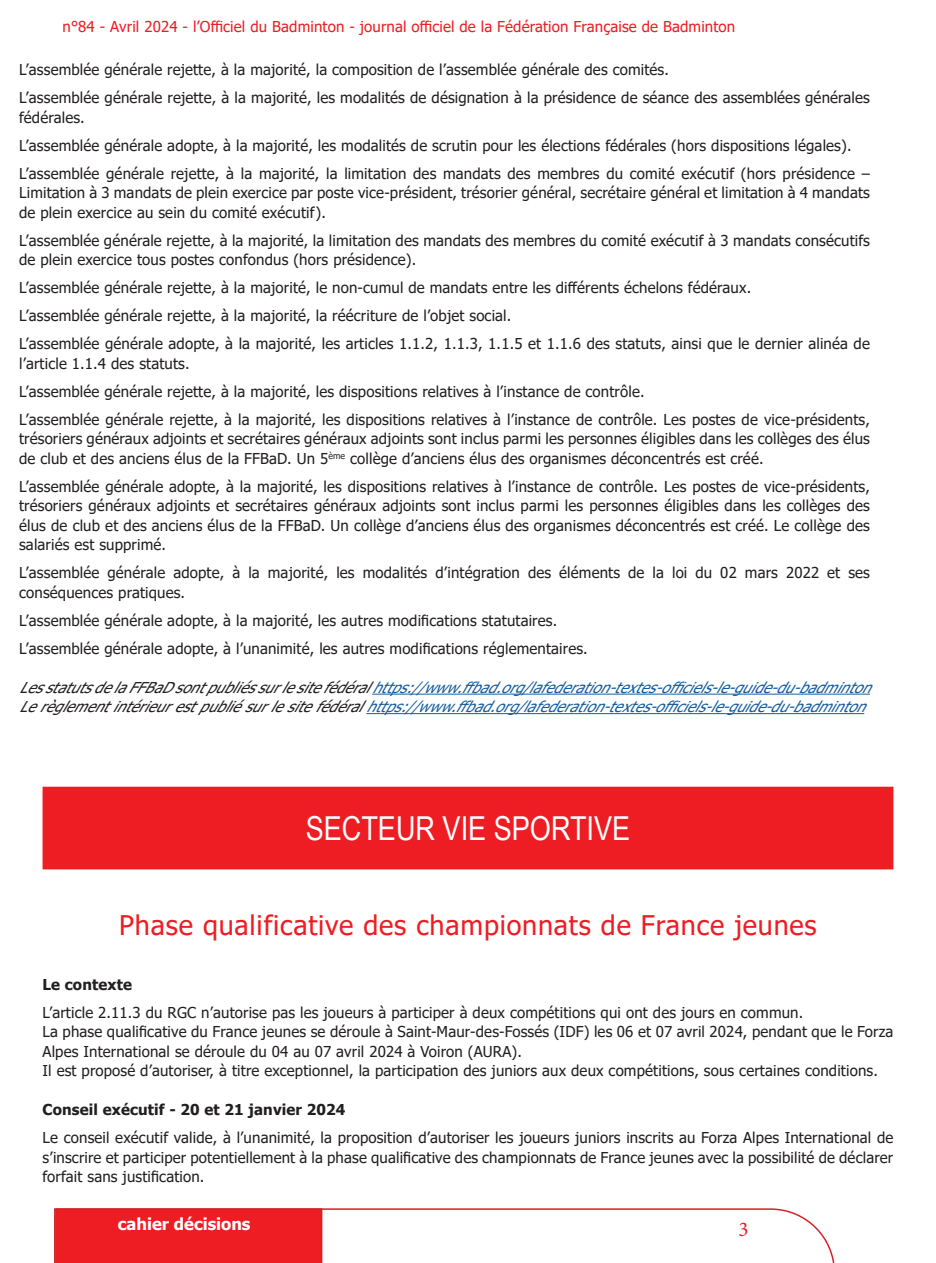
<style>
.page{position:relative;width:936px;height:1263px;background:#fff}
.page>*{position:absolute;margin:0;border:0;box-sizing:border-box;transform-origin:0 0}
.t1{font:33px "Arial Narrow";color:#fff}
.Titre{font:27px "Tahoma";letter-spacing:.03em;color:#ee1d23}
.t2{font:21px "Minion Pro";color:#ee1d23}
.t3{font:700 16.5px "Tahoma";color:#fff}
.corps_de_texte_cel{font:15px/19.5px "Tahoma";letter-spacing:.01em;color:#231f20}
.corps_de_texte_cel-2{font:italic 15px "Tahoma";color:#175d9e}
.t4{font:15px "Tahoma";letter-spacing:.01em;color:#ee1d23}
.corps_de_texte_cel-3{font:700 15px "Tahoma";letter-spacing:.01em;color:#231f20}
.s1{color:#231f20}
</style>
<div class="page">
<svg style="left:54px;top:1208px;width:781px;height:55px"></svg>
<div style="left:56px;top:1218px;width:257px;height:43px;background:#ee1d23"></div>
<hr style="left:372px;top:694px;width:498px;height:1px;background:#175d9e">
<hr style="left:366px;top:713px;width:498px;height:1px;background:#175d9e">
<div style="left:43px;top:787px;width:849px;height:82px;background:#ee1d23"></div>
<p class="t4" style="left:63px;top:16px;width:674px">n°84 - Avril 2024 - l’Officiel du Badminton - journal officiel de la Fédération Française de Badminton</p>
<p class="corps_de_texte_cel" style="left:19px;top:61px;width:651px">L’assemblée générale rejette, à la majorité, la composition de l’assemblée générale des comités.</p>
<p class="corps_de_texte_cel" style="left:19px;top:89px;width:852px">L’assemblée générale rejette, à la majorité, les modalités de désignation à la présidence de séance des assemblées générales fédérales.</p>
<p class="corps_de_texte_cel" style="left:19px;top:136px;width:833px">L’assemblée générale adopte, à la majorité, les modalités de scrutin pour les élections fédérales (hors dispositions légales).</p>
<p class="corps_de_texte_cel" style="left:19px;top:164px;width:852px;text-align:justify">L’assemblée générale rejette, à la majorité, la limitation des mandats des membres du comité exécutif (hors présidence – Limitation à 3 mandats de plein exercice par poste vice-président, trésorier général, secrétaire général et limitation à 4 mandats de plein exercice au sein du comité exécutif).</p>
<p class="corps_de_texte_cel" style="left:19px;top:231px;width:852px">L’assemblée générale rejette, à la majorité, la limitation des mandats des membres du comité exécutif à 3 mandats consécutifs de plein exercice tous postes confondus (hors présidence).</p>
<p class="corps_de_texte_cel" style="left:19px;top:279px;width:733px">L’assemblée générale rejette, à la majorité, le non-cumul de mandats entre les différents échelons fédéraux.</p>
<p class="corps_de_texte_cel" style="left:19px;top:307px;width:494px">L’assemblée générale rejette, à la majorité, la réécriture de l’objet social.</p>
<p class="corps_de_texte_cel" style="left:19px;top:335px;width:852px">L’assemblée générale adopte, à la majorité, les articles 1.1.2, 1.1.3, 1.1.5 et 1.1.6 des statuts, ainsi que le dernier alinéa de l’article 1.1.4 des statuts.</p>
<p class="corps_de_texte_cel" style="left:19px;top:382px;width:627px">L’assemblée générale rejette, à la majorité, les dispositions relatives à l’instance de contrôle.</p>
<p class="corps_de_texte_cel" style="left:19px;top:410px;width:852px;text-align:justify">L’assemblée générale rejette, à la majorité, les dispositions relatives à l’instance de contrôle. Les postes de vice-présidents, trésoriers généraux adjoints et secrétaires généraux adjoints sont inclus parmi les personnes éligibles dans les collèges des élus de club et des anciens élus de la FFBaD. Un 5<sup>ème</sup> collège d’anciens élus des organismes déconcentrés est créé.</p>
<p class="corps_de_texte_cel" style="left:19px;top:477px;width:852px;text-align:justify">L’assemblée générale adopte, à la majorité, les dispositions relatives à l’instance de contrôle. Les postes de vice-présidents, trésoriers généraux adjoints et secrétaires généraux adjoints sont inclus parmi les personnes éligibles dans les collèges des élus de club et des anciens élus de la FFBaD. Un collège d’anciens élus des organismes déconcentrés est créé. Le collège des salariés est supprimé.</p>
<p class="corps_de_texte_cel" style="left:19px;top:564px;width:852px">L’assemblée générale adopte, à la majorité, les modalités d’intégration des éléments de la loi du 02 mars 2022 et ses conséquences pratiques.</p>
<p class="corps_de_texte_cel" style="left:19px;top:611px;width:539px">L’assemblée générale adopte, à la majorité, les autres modifications statutaires.</p>
<p class="corps_de_texte_cel" style="left:19px;top:639px;width:570px">L’assemblée générale adopte, à l’unanimité, les autres modifications réglementaires.</p>
<p class="corps_de_texte_cel-2" style="left:19px;top:677px;width:864px"><span class="s1">LesstatutsdelaFFBaDsontpubliéssurlesitefédéral</span>https://www.ffbad.org/lafederation-textes-officiels-le-guide-du-badminton</p>
<p class="corps_de_texte_cel-2" style="left:19px;top:697px;width:859px"><span class="s1">Lerèglementintérieurestpubliésurlesitefédéral</span>https://www.ffbad.org/lafederation-textes-officiels-le-guide-du-badminton</p>
<p class="t1" style="left:306px;top:804px;width:326px">SECTEUR VIE SPORTIVE</p>
<p class="Titre" style="left:119px;top:907px;width:698px">Phase qualificative des championnats de France jeunes</p>
<p class="corps_de_texte_cel-3" style="left:43px;top:973px;width:91px">Le contexte</p>
<p class="corps_de_texte_cel" style="left:43px;top:1003px;width:762px">L’article 2.11.3 du RGC n’autorise pas les joueurs à participer à deux compétitions qui ont des jours en commun.</p>
<p class="corps_de_texte_cel" style="left:43px;top:1023px;width:852px">La phase qualificative du France jeunes se déroule à Saint-Maur-des-Fossés (IDF) les 06 et 07 avril 2024, pendant que le Forza<br>Alpes International se déroule du 04 au 07 avril 2024 à Voiron (AURA).</p>
<p class="corps_de_texte_cel" style="left:43px;top:1062px;width:836px">Il est proposé d’autoriser, à titre exceptionnel, la participation des juniors aux deux compétitions, sous certaines conditions.</p>
<p class="corps_de_texte_cel-3" style="left:43px;top:1099px;width:304px">Conseil exécutif - 20 et 21 janvier 2024</p>
<p class="corps_de_texte_cel" style="left:43px;top:1129px;width:852px;text-align:justify">Le conseil exécutif valide, à l’unanimité, la proposition d’autoriser les joueurs juniors inscrits au Forza Alpes International de s’inscrire et participer potentiellement à la phase qualificative des championnats de France jeunes avec la possibilité de déclarer forfait sans justification.</p>
<p class="t3" style="left:118px;top:1212px;width:134px">cahier décisions</p>
<p class="t2" style="left:738px;top:1215px;width:12px">3</p>
</div>
